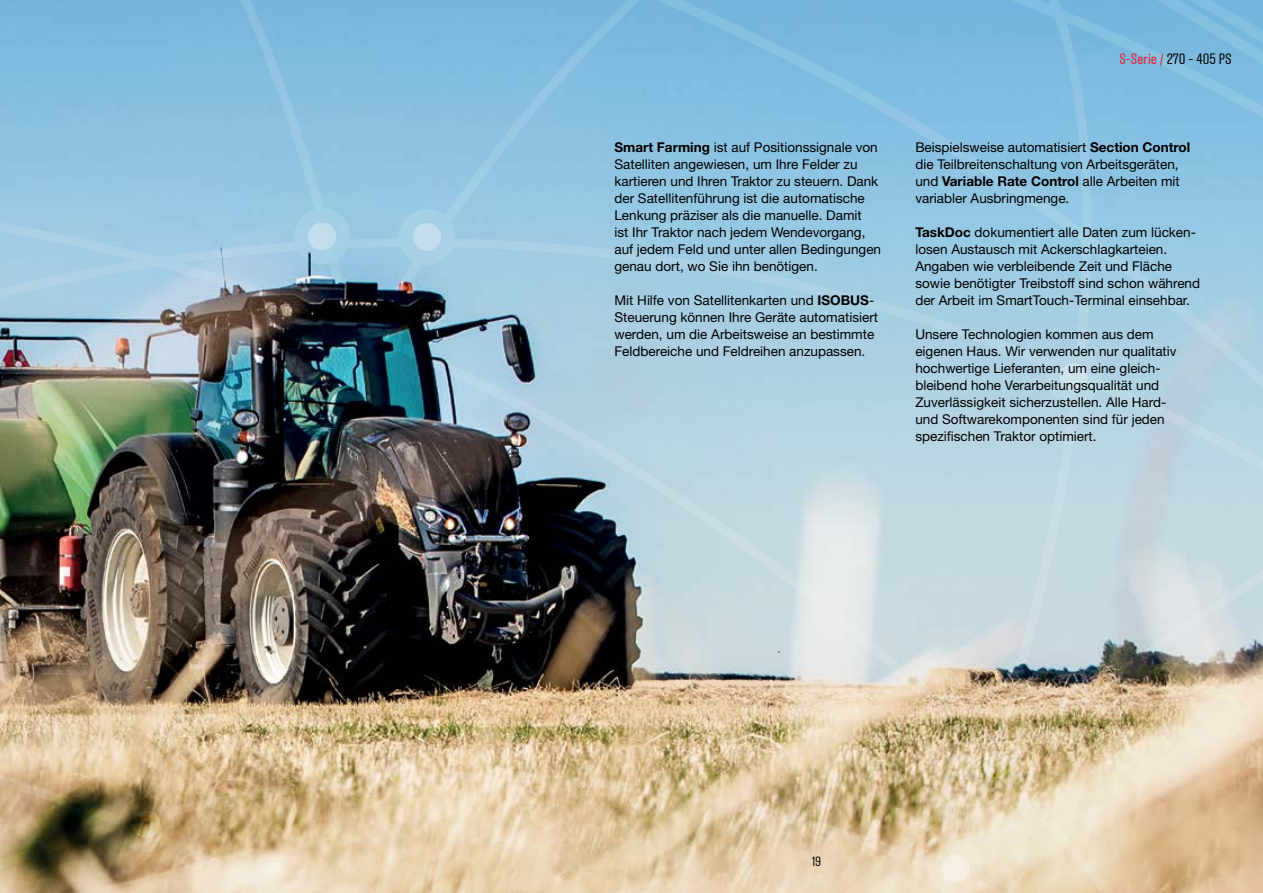
<style>
.page{position:relative;width:1263px;height:893px;background:#fff}
.page>*{position:absolute;margin:0;border:0;box-sizing:border-box;transform-origin:0 0}
.t1{font:15px "VALTRA Aveny T";color:#000}
.t2{font:13.5px/17px "Helvetica Neue LT Std";color:#000}
.t3{font:13.5px "VALTRA Aveny T";color:#000}
.s1{font-weight:700}
.s2{color:#ed1b35}
</style>
<div class="page">
<img style="left:0;top:0;width:1263px;height:893px">
<svg style="left:114px;top:792px;width:64px;height:64px;background:#a38a5d"></svg>
<svg style="left:923px;top:836px;width:64px;height:57px;background:#eee1ca"></svg>
<svg style="left:1042px;top:345px;width:64px;height:64px;background:#b7d6e5"></svg>
<svg style="left:395px;top:205px;width:64px;height:64px;background:#a6cfe5"></svg>
<svg style="left:290px;top:204px;width:64px;height:64px;background:#a3cce3"></svg>
<svg style="left:965px;top:732px;width:64px;height:65px;background:#d6c39b"></svg>
<img style="left:343px;top:303px;width:64px;height:64px">
<svg style="left:371px;top:740px;width:64px;height:64px;background:#e4ceab"></svg>
<p class="t2" style="left:614px;top:139px;width:268px"><span class="s1">Smart Farming</span> ist auf Positionssignale von Satelliten angewiesen, um Ihre Felder zu kartieren und Ihren Traktor zu steuern. Dank der Satellitenführung ist die automatische Lenkung präziser als die manuelle. Damit<br>ist Ihr Traktor nach jedem Wendevorgang, auf jedem Feld und unter allen Bedingungen genau dort, wo Sie ihn benötigen.</p>
<p class="t2" style="left:614px;top:292px;width:265px">Mit Hilfe von Satellitenkarten und <span class="s1">ISOBUS</span>-Steuerung können Ihre Geräte automatisiert werden, um die Arbeitsweise an bestimmte Feldbereiche und Feldreihen anzupassen.</p>
<p class="t1" style="left:1119px;top:49px;width:114px"><span class="s2">S-Serie /</span> 270 - 405 PS</p>
<p class="t2" style="left:915px;top:139px;width:276px">Beispielsweise automatisiert <span class="s1">Section Control </span>die Teilbreitenschaltung von Arbeitsgeräten, und <span class="s1">Variable Rate Control</span> alle Arbeiten mit variabler Ausbringmenge.</p>
<p class="t2" style="left:915px;top:224px;width:286px"><span class="s1">TaskDoc</span> dokumentiert alle Daten zum lücken&shy;losen Austausch mit Ackerschlagkarteien.<br>Angaben wie verbleibende Zeit und Fläche sowie benötigter Treibstoff sind schon während der Arbeit im SmartTouch-Terminal einsehbar.</p>
<p class="t2" style="left:915px;top:326px;width:263px">Unsere Technologien kommen aus dem eigenen Haus. Wir verwenden nur qualitativ hochwertige Lieferanten, um eine gleich&shy;bleibend hohe Verarbeitungsqualität und Zuverlässigkeit sicherzustellen. Alle Hard&shy;und Softwarekomponenten sind für jeden spezifischen Traktor optimiert.</p>
<p class="t3" style="left:812px;top:852px;width:11px">19</p>
</div>
